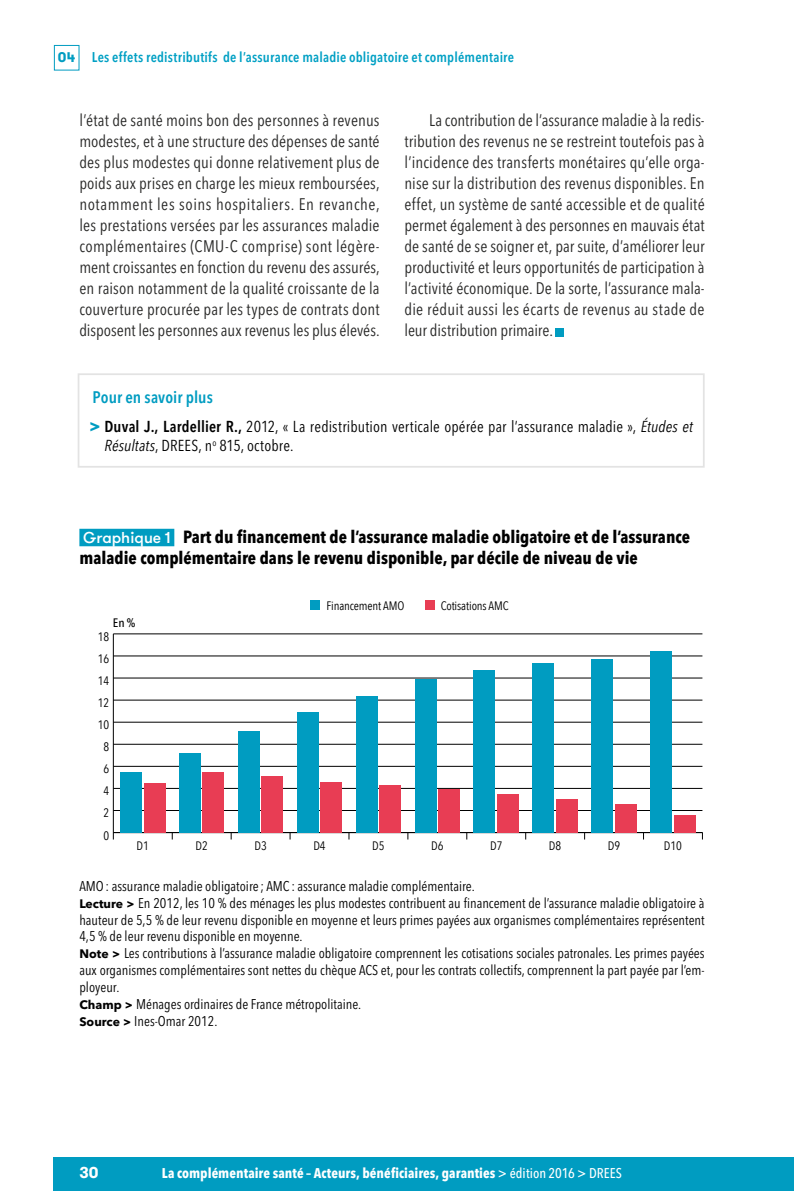
<style>
.page{position:relative;width:794px;height:1191px;background:#fff}
.page>*{position:absolute;margin:0;border:0;box-sizing:border-box;transform-origin:0 0}
.HT_titre{font:700 condensed 17.5px/21px "Avenir Next LT Pro";color:#000}
.Texte{font:condensed 16.62px/21px "Avenir Next LT Pro";color:#272726;text-align:justify}
.ENC_pour_en_savoir_p{font:600 condensed 16.62px "Avenir Next LT Pro";letter-spacing:.005em;color:#009cc1}
.t1{font:condensed 15.75px/19.2px "Avenir Next LT Pro";letter-spacing:.01em;color:#000}
.t2{font:700 15.75px "GT Walsheim";color:#fff}
.NOTE_CHAMP_SOURCES_L{font:condensed 14px/16.8px "Avenir Next LT Pro";color:#000;text-align:justify}
.t3{font:600 condensed 14px "Avenir Next LT Pro";letter-spacing:.015em;color:#00a0c4}
.t4{font:700 condensed 14px "Avenir Next LT Pro";color:#fff}
.HT_sources{font:condensed 14px "Avenir Next LT Pro";color:#000}
.t5{font:12.25px "Avenir Next Condensed";letter-spacing:-.01em;color:#000}
.t6{font:500 12.25px "Avenir Next Condensed";color:#000;scale:1.06 1}
.s1{font-family:"GT Walsheim Pro Trial";font-weight:700;font-stretch:normal;color:#009cc1}
.s2{font-weight:700;font-stretch:normal;font-size:17.5px;color:#009cc1}
.s3{font-weight:600}
.s4{font-style:italic}
.s5{font-family:"GT Walsheim";font-weight:500;font-stretch:normal;font-size:15.75px;color:#fff}
.s6{font-weight:700;font-stretch:normal;font-size:12.25px}
.s7{font-weight:500}
</style>
<div class="page">
<div style="left:54px;top:45px;width:25px;height:25px;border:1px solid #009cc1"></div>
<div style="left:54px;top:1157px;width:740px;height:34px;background:#009cc1"></div>
<div style="left:555px;top:328px;width:9px;height:8px;background:#009cc1"></div>
<div style="left:79px;top:529px;width:95px;height:17px;background:#009cc1"></div>
<div style="left:310px;top:600px;width:10px;height:10px;background:#009cc1"></div>
<div style="left:425px;top:600px;width:10px;height:10px;background:#e83d54"></div>
<hr style="left:113px;top:634px;width:1px;height:198px;background:#000">
<hr style="left:113px;top:832px;width:589px;height:1px;background:#000">
<hr style="left:113px;top:810px;width:589px;height:1px;background:#000">
<hr style="left:113px;top:788px;width:589px;height:1px;background:#000">
<hr style="left:113px;top:766px;width:589px;height:1px;background:#000">
<hr style="left:113px;top:744px;width:589px;height:1px;background:#000">
<hr style="left:113px;top:722px;width:589px;height:1px;background:#000">
<hr style="left:113px;top:700px;width:589px;height:1px;background:#000">
<hr style="left:113px;top:677px;width:589px;height:1px;background:#000">
<hr style="left:113px;top:655px;width:589px;height:1px;background:#000">
<hr style="left:113px;top:633px;width:589px;height:1px;background:#000">
<div style="left:144px;top:783px;width:21px;height:49px;background:#e83d54"></div>
<div style="left:203px;top:772px;width:21px;height:60px;background:#e83d54"></div>
<div style="left:262px;top:776px;width:21px;height:56px;background:#e83d54"></div>
<div style="left:321px;top:782px;width:21px;height:50px;background:#e83d54"></div>
<div style="left:379px;top:785px;width:22px;height:47px;background:#e83d54"></div>
<div style="left:438px;top:789px;width:22px;height:43px;background:#e83d54"></div>
<div style="left:497px;top:794px;width:21px;height:38px;background:#e83d54"></div>
<div style="left:556px;top:799px;width:21px;height:33px;background:#e83d54"></div>
<div style="left:615px;top:804px;width:21px;height:28px;background:#e83d54"></div>
<div style="left:674px;top:815px;width:21px;height:17px;background:#e83d54"></div>
<div style="left:120px;top:772px;width:22px;height:60px;background:#009cc1"></div>
<div style="left:179px;top:753px;width:21px;height:79px;background:#009cc1"></div>
<div style="left:238px;top:731px;width:21px;height:101px;background:#009cc1"></div>
<div style="left:297px;top:712px;width:21px;height:120px;background:#009cc1"></div>
<div style="left:356px;top:695px;width:21px;height:137px;background:#009cc1"></div>
<div style="left:415px;top:679px;width:21px;height:153px;background:#009cc1"></div>
<div style="left:474px;top:670px;width:21px;height:162px;background:#009cc1"></div>
<div style="left:533px;top:662px;width:21px;height:170px;background:#009cc1"></div>
<div style="left:591px;top:659px;width:22px;height:173px;background:#009cc1"></div>
<div style="left:650px;top:651px;width:22px;height:181px;background:#009cc1"></div>
<div style="left:78px;top:373px;width:626px;height:94px;border:2px solid #e3e3e3"></div>
<p class="t3" style="left:58px;top:49px;width:458px"><span class="s1">04</span> Les effets redistributifs de l’assurance maladie obligatoire et complémentaire</p>
<p class="Texte" style="left:79px;top:110px;width:302px">l’état de santé moins bon des personnes à revenus modestes, et à une structure des dépenses de santé des plus modestes qui donne relativement plus de poids aux prises en charge les mieux remboursées, notamment les soins hospitaliers. En revanche, les prestations versées par les assurances maladie complémentaires (CMU-C comprise) sont légère&shy;ment croissantes en fonction du revenu des assurés, en raison notamment de la qualité croissante de la couverture procurée par les types de contrats dont disposent les personnes aux revenus les plus élevés.</p>
<p class="Texte" style="left:404px;top:110px;width:302px;text-indent:25px">La contribution de l’assurance maladie à la redis&shy;tribution des revenus ne se restreint toutefois pas à l’incidence des transferts monétaires qu’elle orga&shy;nise sur la distribution des revenus disponibles. En effet, un système de santé accessible et de qualité permet également à des personnes en mauvais état de santé de se soigner et, par suite, d’améliorer leur productivité et leurs opportunités de participation à l’activité économique. De la sorte, l’assurance mala&shy;die réduit aussi les écarts de revenus au stade de leur distribution primaire.</p>
<p class="ENC_pour_en_savoir_p" style="left:93px;top:386px;width:122px">Pour en savoir plus</p>
<p class="t1" style="left:104px;top:416px;width:590px;text-indent:-15px"><span class="s2">&gt;</span> <span class="s3">Duval J., Lardellier R.,</span> 2012, « La redistribution verticale opérée par l’assurance maladie », <span class="s4">Études et<br>Résultats</span>, DREES, n<sup>o</sup> 815, octobre.</p>
<p class="HT_titre" style="left:79px;top:526px;width:612px"><span class="s5">Graphique 1</span> Part du financement de l’assurance maladie obligatoire et de l’assurance maladie complémentaire dans le revenu disponible, par décile de niveau de vie</p>
<p class="t6" style="left:113px;top:615px;width:23px">En %</p>
<p class="t5" style="left:98px;top:626px;width:13px">18</p>
<p class="t5" style="left:98px;top:648px;width:13px">16</p>
<p class="t5" style="left:98px;top:670px;width:13px">14</p>
<p class="t5" style="left:98px;top:692px;width:13px">12</p>
<p class="t5" style="left:98px;top:714px;width:13px">10</p>
<p class="t5" style="left:104px;top:736px;width:7px">8</p>
<p class="t5" style="left:104px;top:758px;width:7px">6</p>
<p class="t5" style="left:104px;top:780px;width:7px">4</p>
<p class="t5" style="left:104px;top:802px;width:7px">2</p>
<p class="t5" style="left:327px;top:595px;width:79px">Financement AMO</p>
<p class="t5" style="left:441px;top:595px;width:69px">Cotisations AMC</p>
<p class="t5" style="left:104px;top:824px;width:7px">0</p>
<p class="t5" style="left:137px;top:835px;width:14px">D1</p>
<p class="t5" style="left:195px;top:835px;width:14px">D2</p>
<p class="t5" style="left:254px;top:835px;width:14px">D3</p>
<p class="t5" style="left:313px;top:835px;width:14px">D4</p>
<p class="t5" style="left:372px;top:835px;width:14px">D5</p>
<p class="t5" style="left:431px;top:835px;width:14px">D6</p>
<p class="t5" style="left:490px;top:835px;width:14px">D7</p>
<p class="t5" style="left:549px;top:835px;width:14px">D8</p>
<p class="t5" style="left:608px;top:835px;width:14px">D9</p>
<p class="t5" style="left:664px;top:835px;width:20px">D10</p>
<p class="HT_sources" style="left:79px;top:877px;width:395px">AMO: assurance maladie obligatoire ; AMC : assurance maladie complémentaire.</p>
<p class="NOTE_CHAMP_SOURCES_L" style="left:79px;top:894px;width:627px"><span class="s6">Lecture &gt;</span> En 2012, les 10 % des ménages les plus modestes contribuent au financement de l’assurance maladie obligatoire à hauteur de 5,5 % de leur revenu disponible en moyenne et leurs primes payées aux organismes complémentaires représentent 4,5 % de leur revenu disponible en moyenne.</p>
<p class="NOTE_CHAMP_SOURCES_L" style="left:79px;top:945px;width:627px"><span class="s6">Note &gt;</span> Les contributions à l’assurance maladie obligatoire comprennent les cotisations sociales patronales. Les primes payées aux organismes complémentaires sont nettes du chèque ACS et, pour les contrats collectifs, comprennent la part payée par l’em&shy;ployeur.</p>
<p class="NOTE_CHAMP_SOURCES_L" style="left:79px;top:995px;width:282px"><span class="s6">Champ &gt;</span> Ménages ordinaires de France métropolitaine.</p>
<p class="NOTE_CHAMP_SOURCES_L" style="left:79px;top:1012px;width:138px"><span class="s6">Source &gt;</span> Ines-Omar 2012.</p>
<p class="t2" style="left:79px;top:1162px;width:21px">30</p>
<p class="t4" style="left:162px;top:1165px;width:461px">La complémentaire santé – Acteurs, bénéficiaires, garanties <span class="s7">&gt; édition 2016 &gt; DREES</span></p>
</div>
